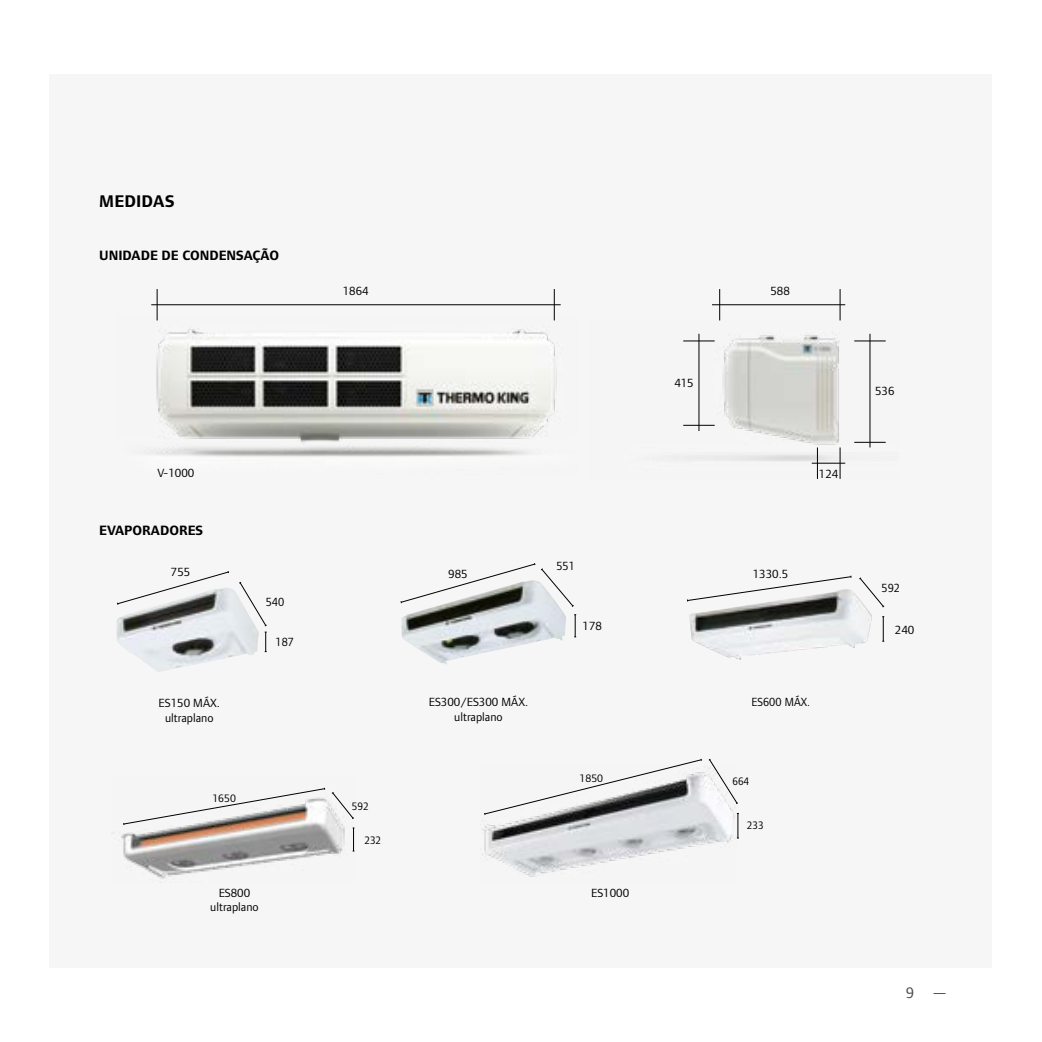
<style>
.page{position:relative;width:1042px;height:1042px;background:#fff}
.page>*{position:absolute;margin:0;border:0;box-sizing:border-box;transform-origin:0 0}
.t1{font:700 17.5px "Foundry Form Sans";letter-spacing:.005em;color:#000}
.t2{font:15.75px "Foundry Form Sans";color:#4a4a49}
.t3{font:700 14px "Foundry Form Sans";color:#000}
.t4{font:12.25px/14.7px "Foundry Form Sans";color:#000;text-align:center}
.t5{font:12.25px "Foundry Form Sans";color:#000;scale:.95 1}
.t6{font:11.2px "Foundry Form Sans";color:#000;scale:.95 1}
.t7{font:11.2px "Foundry Form Sans";color:#000}
</style>
<div class="page">
<div style="left:50px;top:74px;width:942px;height:893px;background:#f6f6f6"></div>
<img style="left:153px;top:314px;width:404px;height:143px">
<img style="left:683px;top:320px;width:203px;height:159px">
<img style="left:112px;top:787px;width:243px;height:92px">
<img style="left:116px;top:588px;width:143px;height:84px">
<img style="left:688px;top:590px;width:184px;height:70px">
<img style="left:401px;top:607px;width:165px;height:57px">
<img style="left:480px;top:772px;width:257px;height:105px">
<hr style="left:157px;top:289px;width:1px;height:31px;background:#000">
<hr style="left:719px;top:289px;width:1px;height:31px;background:#000">
<hr style="left:817px;top:447px;width:1px;height:32px;background:#000">
<hr style="left:854px;top:341px;width:31px;height:1px;background:#000">
<hr style="left:683px;top:341px;width:31px;height:1px;background:#000">
<hr style="left:554px;top:289px;width:1px;height:31px;background:#000">
<hr style="left:840px;top:289px;width:1px;height:31px;background:#000">
<hr style="left:840px;top:447px;width:1px;height:32px;background:#000">
<hr style="left:854px;top:442px;width:31px;height:1px;background:#000">
<hr style="left:683px;top:425px;width:31px;height:1px;background:#000">
<hr style="left:151px;top:304px;width:410px;height:1px;background:#000">
<hr style="left:712px;top:304px;width:133px;height:1px;background:#000">
<hr style="left:812px;top:463px;width:33px;height:1px;background:#000">
<hr style="left:869px;top:334px;width:1px;height:113px;background:#000">
<hr style="left:698px;top:334px;width:1px;height:97px;background:#000">
<svg style="left:265px;top:632px;width:2px;height:20px"></svg>
<svg style="left:117px;top:571px;width:112px;height:34px"></svg>
<svg style="left:239px;top:581px;width:28px;height:45px"></svg>
<svg style="left:882px;top:616px;width:2px;height:26px"></svg>
<svg style="left:737px;top:813px;width:2px;height:26px"></svg>
<svg style="left:687px;top:576px;width:164px;height:25px"></svg>
<svg style="left:859px;top:577px;width:26px;height:31px"></svg>
<svg style="left:574px;top:614px;width:2px;height:23px"></svg>
<svg style="left:400px;top:563px;width:174px;height:44px"></svg>
<svg style="left:353px;top:827px;width:1px;height:25px"></svg>
<svg style="left:123px;top:788px;width:202px;height:37px"></svg>
<svg style="left:484px;top:759px;width:218px;height:56px"></svg>
<svg style="left:331px;top:792px;width:23px;height:27px"></svg>
<svg style="left:708px;top:759px;width:30px;height:45px"></svg>
<h1 class="t1" style="left:99px;top:190px;width:77px">MEDIDAS</h1>
<p class="t3" style="left:99px;top:247px;width:181px">UNIDADE DE CONDENSAÇÃO</p>
<p class="t4" style="left:343px;top:283px;width:27px">1864</p>
<p class="t4" style="left:770px;top:283px;width:21px">588</p>
<p class="t4" style="left:157px;top:466px;width:38px">V-1000</p>
<p class="t3" style="left:99px;top:522px;width:105px">EVAPORADORES</p>
<p class="t4" style="left:171px;top:565px;width:21px">755</p>
<p class="t4" style="left:159px;top:695px;width:63px">ES150 MÁX. ultraplano</p>
<p class="t7" style="left:212px;top:791px;width:25px">1650</p>
<p class="t5" style="left:266px;top:594px;width:21px">540</p>
<p class="t5" style="left:276px;top:635px;width:21px">187</p>
<p class="t6" style="left:352px;top:799px;width:19px">592</p>
<p class="t6" style="left:364px;top:833px;width:19px">232</p>
<p class="t4" style="left:448px;top:566px;width:21px">985</p>
<p class="t4" style="left:429px;top:694px;width:101px">ES300/ES300 MÁX. ultraplano</p>
<p class="t5" style="left:556px;top:558px;width:21px">551</p>
<p class="t4" style="left:583px;top:618px;width:21px">178</p>
<p class="t7" style="left:579px;top:772px;width:25px">1850</p>
<p class="t4" style="left:210px;top:885px;width:50px">ES800 ultraplano</p>
<p class="t4" style="left:591px;top:885px;width:39px">ES1000</p>
<p class="t4" style="left:674px;top:375px;width:21px">415</p>
<p class="t4" style="left:819px;top:466px;width:21px">124</p>
<p class="t4" style="left:753px;top:566px;width:37px">1330.5</p>
<p class="t5" style="left:751px;top:694px;width:63px">ES600 MÁX.</p>
<p class="t6" style="left:732px;top:775px;width:19px">664</p>
<p class="t6" style="left:747px;top:819px;width:19px">233</p>
<p class="t4" style="left:875px;top:384px;width:21px">536</p>
<p class="t5" style="left:881px;top:580px;width:21px">592</p>
<p class="t4" style="left:895px;top:622px;width:21px">240</p>
<p class="t2" style="left:906px;top:983px;width:43px">9 —</p>
</div>
